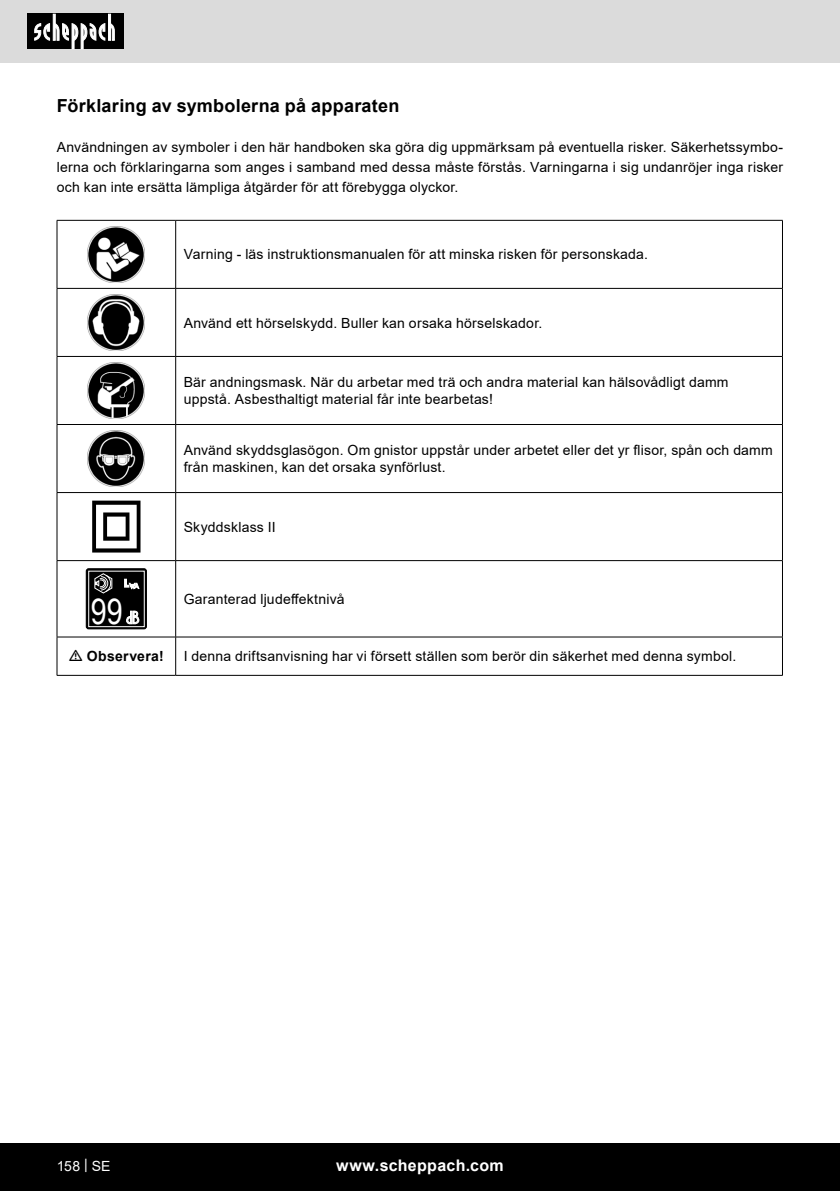
<style>
.page{position:relative;width:840px;height:1191px;background:#fff}
.page>*{position:absolute;margin:0;border:0;box-sizing:border-box;transform-origin:0 0}
.t1{font:35px "Arial Narrow";color:#fff}
.t2{font:700 18px "Arial";letter-spacing:.015em;color:#000}
.t3{font:700 16px "Arial";letter-spacing:.02em;color:#fff}
.t4{font:14px/20px "Arial";letter-spacing:.015em;color:#000}
.t5{font:700 14px "Arial";letter-spacing:.025em;color:#000}
.t6{font:14px "Arial";color:#fff}
</style>
<div class="page">
<div style="left:0;top:0;width:839px;height:63px;background:#dbdbdb"></div>
<div style="left:0;top:1143px;width:839px;height:48px;background:#000"></div>
<div style="left:27px;top:14px;width:96px;height:35px;background:#000"></div>
<svg style="left:34px;top:14px;width:81px;height:35px"></svg>
<hr style="left:57px;top:220px;width:118px;height:1px;background:#000">
<hr style="left:57px;top:221px;width:1px;height:67px;background:#000">
<hr style="left:175px;top:220px;width:607px;height:1px;background:#000">
<hr style="left:175px;top:221px;width:1px;height:67px;background:#000">
<hr style="left:781px;top:221px;width:1px;height:67px;background:#000">
<hr style="left:57px;top:288px;width:118px;height:1px;background:#000">
<hr style="left:57px;top:289px;width:1px;height:67px;background:#000">
<hr style="left:175px;top:288px;width:607px;height:1px;background:#000">
<hr style="left:175px;top:289px;width:1px;height:67px;background:#000">
<hr style="left:781px;top:289px;width:1px;height:67px;background:#000">
<hr style="left:57px;top:356px;width:118px;height:1px;background:#000">
<hr style="left:57px;top:357px;width:1px;height:67px;background:#000">
<hr style="left:175px;top:356px;width:607px;height:1px;background:#000">
<hr style="left:175px;top:357px;width:1px;height:67px;background:#000">
<hr style="left:781px;top:357px;width:1px;height:67px;background:#000">
<hr style="left:57px;top:424px;width:118px;height:1px;background:#000">
<hr style="left:57px;top:425px;width:1px;height:67px;background:#000">
<hr style="left:175px;top:424px;width:607px;height:1px;background:#000">
<hr style="left:175px;top:425px;width:1px;height:67px;background:#000">
<hr style="left:781px;top:425px;width:1px;height:67px;background:#000">
<hr style="left:57px;top:492px;width:118px;height:1px;background:#000">
<hr style="left:57px;top:493px;width:1px;height:67px;background:#000">
<hr style="left:175px;top:492px;width:607px;height:1px;background:#000">
<hr style="left:175px;top:493px;width:1px;height:67px;background:#000">
<hr style="left:781px;top:493px;width:1px;height:67px;background:#000">
<hr style="left:57px;top:560px;width:118px;height:1px;background:#000">
<hr style="left:57px;top:561px;width:1px;height:76px;background:#000">
<hr style="left:175px;top:560px;width:607px;height:1px;background:#000">
<hr style="left:175px;top:561px;width:1px;height:76px;background:#000">
<hr style="left:781px;top:561px;width:1px;height:76px;background:#000">
<hr style="left:57px;top:636px;width:118px;height:1px;background:#000">
<hr style="left:57px;top:637px;width:1px;height:38px;background:#000">
<hr style="left:175px;top:636px;width:607px;height:1px;background:#000">
<hr style="left:175px;top:637px;width:1px;height:38px;background:#000">
<hr style="left:781px;top:637px;width:1px;height:38px;background:#000">
<hr style="left:57px;top:675px;width:118px;height:1px;background:#000">
<hr style="left:175px;top:675px;width:607px;height:1px;background:#000">
<img style="left:88px;top:226px;width:56px;height:57px">
<img style="left:88px;top:294px;width:57px;height:57px">
<img style="left:88px;top:362px;width:57px;height:57px">
<img style="left:88px;top:430px;width:57px;height:57px">
<svg style="left:92px;top:500px;width:48px;height:52px"></svg>
<div style="left:86px;top:568px;width:60px;height:61px;background:#000;border-radius:2px"></div>
<div style="left:86px;top:568px;width:60px;height:61px;border:1px solid #000;border-radius:2px"></div>
<div style="left:88px;top:571px;width:56px;height:56px;border:1px solid #fff"></div>
<svg style="left:93px;top:572px;width:20px;height:22px"></svg>
<svg style="left:124px;top:578px;width:15px;height:11px"></svg>
<svg style="left:126px;top:611px;width:13px;height:13px"></svg>
<p class="t2" style="left:57px;top:93px;width:344px">Förklaring av symbolerna på apparaten</p>
<p class="t4" style="left:57px;top:137px;width:727px;text-align:justify">Användningen av symboler i den här handboken ska göra dig uppmärksam på eventuella risker. Säkerhetssymbo&shy;lerna och förklaringarna som anges i samband med dessa måste förstås. Varningarna i sig undanröjer inga risker och kan inte ersätta lämpliga åtgärder för att förebygga olyckor.</p>
<p class="t4" style="left:183px;top:244px;width:465px">Varning - läs instruktionsmanualen för att minska risken för personskada.</p>
<p class="t4" style="left:183px;top:312px;width:360px">Använd ett hörselskydd. Buller kan orsaka hörselskador.</p>
<p class="t4" style="left:183px;top:374px;width:546px;line-height:16.8px">Bär andningsmask. När du arbetar med trä och andra material kan hälsovådligt damm uppstå. Asbesthaltigt material får inte bearbetas!</p>
<p class="t4" style="left:183px;top:442px;width:590px;line-height:16.8px">Använd skyddsglasögon. Om gnistor uppstår under arbetet eller det yr flisor, spån och damm från maskinen, kan det orsaka synförlust.</p>
<p class="t4" style="left:183px;top:516px;width:94px">Skyddsklass II</p>
<p class="t1" style="left:91px;top:586px;width:33px">99</p>
<p class="t4" style="left:183px;top:589px;width:162px">Garanterad ljudeffektnivå</p>
<p class="t5" style="left:87px;top:646px;width:78px">Observera!</p>
<p class="t4" style="left:183px;top:646px;width:554px">I denna driftsanvisning har vi försett ställen som berör din säkerhet med denna symbol.</p>
<p class="t6" style="left:57px;top:1156px;width:55px">158 | SE</p>
<p class="t3" style="left:336px;top:1154px;width:169px">www.scheppach.com</p>
</div>
